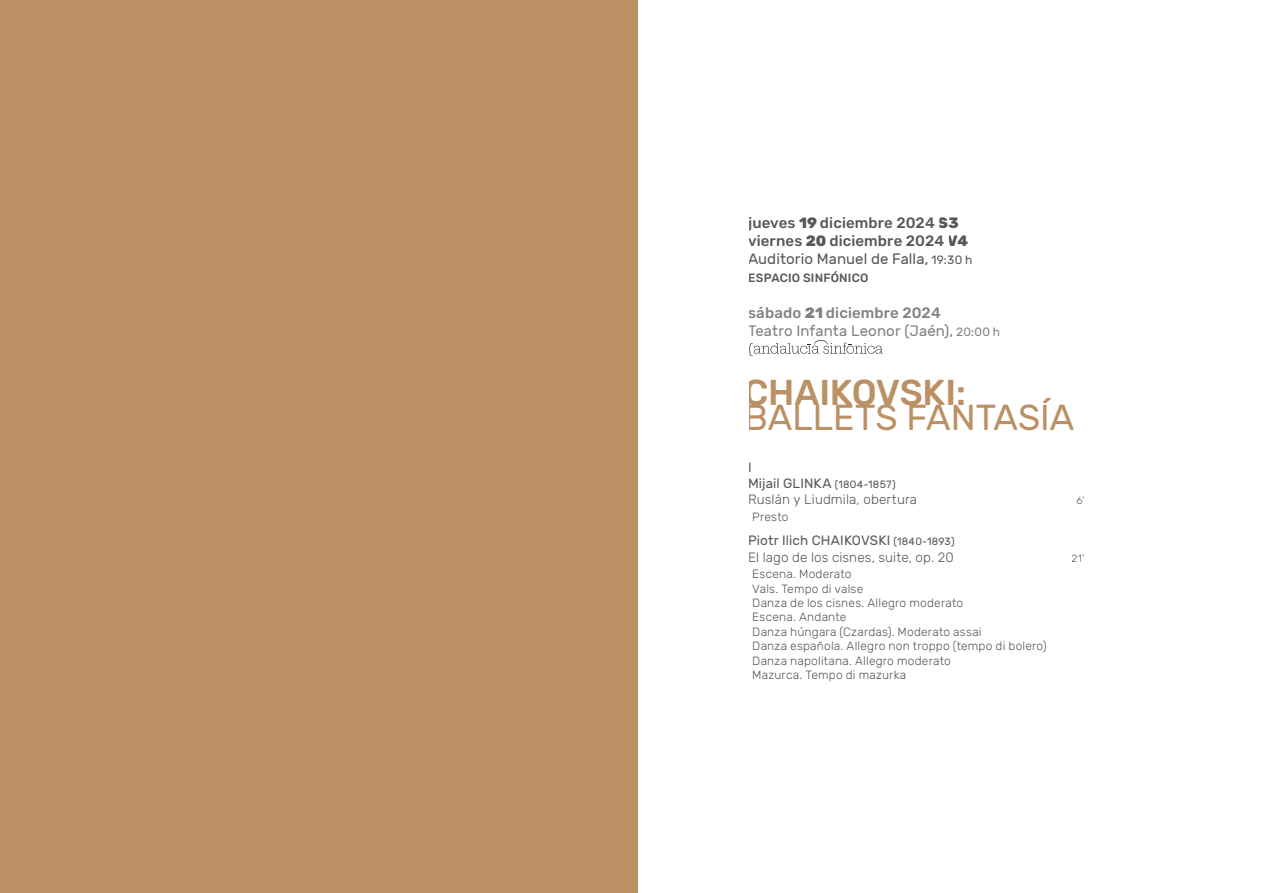
<style>
.page{position:relative;width:1276px;height:893px;background:#fff}
.page>*{position:absolute;margin:0;border:0;box-sizing:border-box;transform-origin:0 0}
.t1{font:36px "Rubik";color:#bb9064}
.t2{font:500 36px "Rubik";letter-spacing:-.01em;color:#bb9064}
.t3{font:15px/18px "Rubik";letter-spacing:.005em;color:#57585a}
.t4{font:15px/18px "Rubik";letter-spacing:.005em;color:#808285}
.t5{font:500 15px "Rubik";letter-spacing:.005em;color:#57585a}
.t6{font:300 13.5px/16.2px "Rubik";letter-spacing:.01em;color:#57585a}
.t7{font:300 12px/14.4px "Rubik";letter-spacing:.015em;color:#57585a}
.t8{font:500 12px "Rubik";letter-spacing:.015em;color:#57585a}
.t9{font:300 10.5px "Rubik";color:#57585a}
.s1{font-weight:800;color:#fff}
.s2{font-weight:500}
.s3{font-weight:800}
.s4{font-size:12px}
.s5{font-weight:400}
.s6{font-weight:400;font-size:10.5px}
</style>
<div class="page">
<div style="left:0;top:0;width:638px;height:893px;background:#bb9064"></div>
<svg style="left:749px;top:340px;width:133px;height:16px"></svg>
<p class="t3" style="left:748px;top:214px;width:226px;text-indent:188px"><span class="s1">| </span><span class="s2">viernes</span> <span class="s3">20</span> <span class="s2">diciembre 2024</span> <span class="s3">V4<br></span>Auditorio Manuel de Falla, <span class="s4">19:30 h</span></p>
<p class="t8" style="left:748px;top:271px;width:122px">ESPACIO SINFÓNICO</p>
<p class="t4" style="left:748px;top:304px;width:254px"><span class="s2">sábado</span> <span class="s3">21</span> <span class="s2">diciembre 2024<br></span>Teatro Infanta Leonor (Jaén), <span class="s4">20:00 h</span></p>
<p class="t5" style="left:748px;top:215px;width:212px">jueves <span class="s3">19</span> diciembre 2024 <span class="s3">S3</span></p>
<h1 class="t2" style="left:744px;top:372px;width:224px">CHAIKOVSKI:</h1>
<h1 class="t1" style="left:744px;top:398px;width:332px">BALLETS FANTASÍA</h1>
<p class="t6" style="left:748px;top:459px;width:171px"><span class="s5">I<br>Mijail GLINKA</span> <span class="s6">(1804-1857)<br></span>Ruslán y Liudmila, obertura</p>
<p class="t9" style="left:1076px;top:495px;width:9px">6’</p>
<p class="t7" style="left:752px;top:510px;width:38px">Presto</p>
<p class="t6" style="left:748px;top:533px;width:208px"><span class="s5">Piotr Ilich CHAIKOVSKI</span> <span class="s6">(1840-1893)<br></span>El lago de los cisnes, suite, op. 20</p>
<p class="t7" style="left:752px;top:567px;width:296px">Escena. Moderato<br>Vals. Tempo di valse<br>Danza de los cisnes. Allegro moderato<br>Escena. Andante<br>Danza húngara (Czardas). Moderato assai<br>Danza española. Allegro non troppo (tempo di bolero)<br>Danza napolitana. Allegro moderato<br>Mazurca. Tempo di mazurka</p>
<p class="t9" style="left:1071px;top:552px;width:15px">21’</p>
</div>
